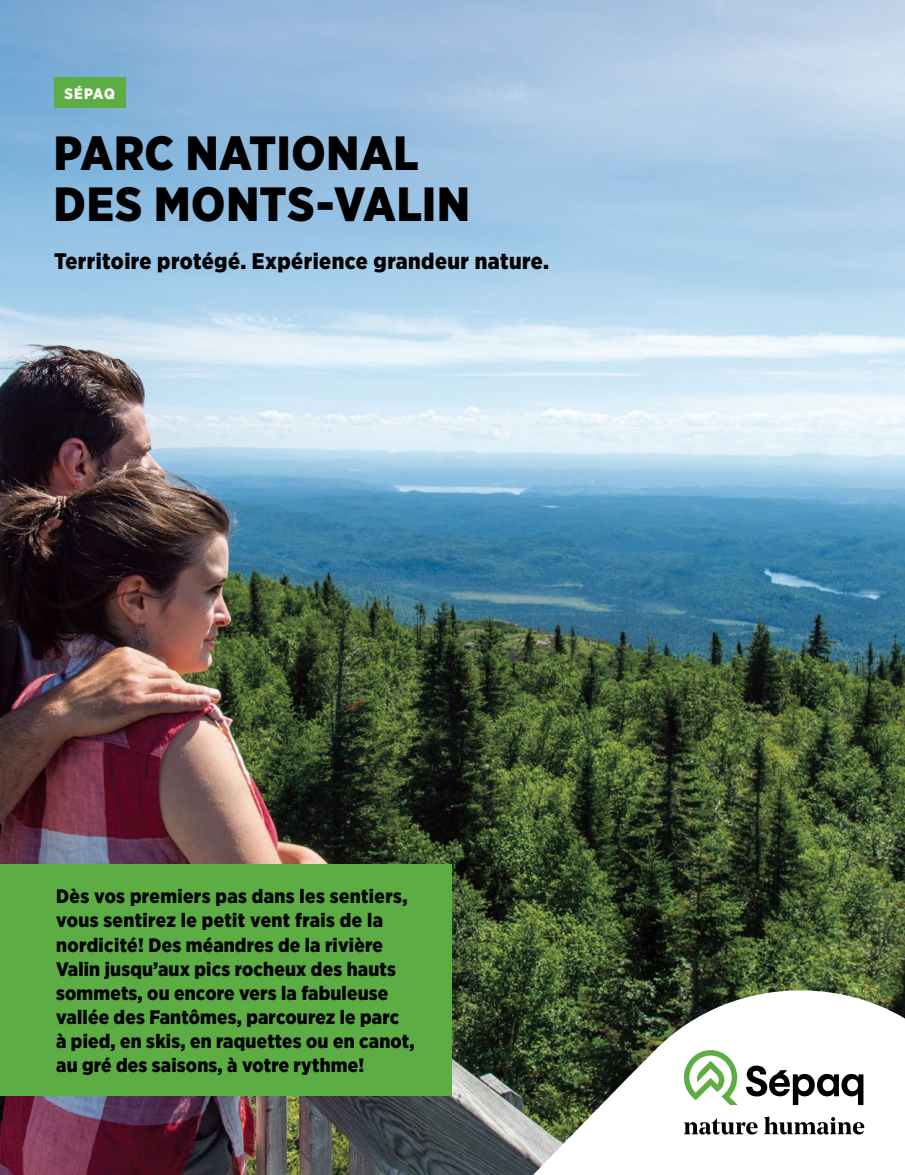
<style>
.page{position:relative;width:905px;height:1175px;background:#fff}
.page>*{position:absolute;margin:0;border:0;box-sizing:border-box;transform-origin:0 0}
.t1{font:900 48px/51px "Gotham Narrow";letter-spacing:.015em;color:#000}
.t2{font:900 22.5px "Gotham Narrow";letter-spacing:.02em;color:#000}
.t3{font:900 19.5px/24px "Gotham Narrow";letter-spacing:.01em;color:#000}
.t4{font:900 15.15px "Gotham Narrow";letter-spacing:.06em;color:#fff}
</style>
<div class="page">
<img style="left:0;top:0;width:904px;height:1174px">
<div style="left:0;top:864px;width:451px;height:231px;background:#5bad44"></div>
<div style="left:54px;top:78px;width:71px;height:30px;background:#5bad44"></div>
<svg style="left:520px;top:990px;width:384px;height:184px"></svg>
<svg style="left:746px;top:1065px;width:117px;height:40px"></svg>
<svg style="left:684px;top:1050px;width:53px;height:55px"></svg>
<svg style="left:683px;top:1118px;width:74px;height:17px"></svg>
<svg style="left:764px;top:1116px;width:100px;height:19px"></svg>
<p class="t4" style="left:64px;top:84px;width:52px">SÉPAQ</p>
<h1 class="t1" style="left:54px;top:127px;width:417px">PARC NATIONAL<br>DES MONTS-VALIN</h1>
<p class="t2" style="left:54px;top:246px;width:496px">Territoire protégé. Expérience grandeur nature.</p>
<p class="t3" style="left:56px;top:884px;width:360px">Dès vos premiers pas dans les sentiers, vous sentirez le petit vent frais de la nordicité! Des méandres de la rivière Valin jusqu’aux pics rocheux des hauts sommets, ou encore vers la fabuleuse vallée des Fantômes, parcourez le parc<br>à pied, en skis, en raquettes ou en canot, au gré des saisons, à votre rythme!</p>
</div>
